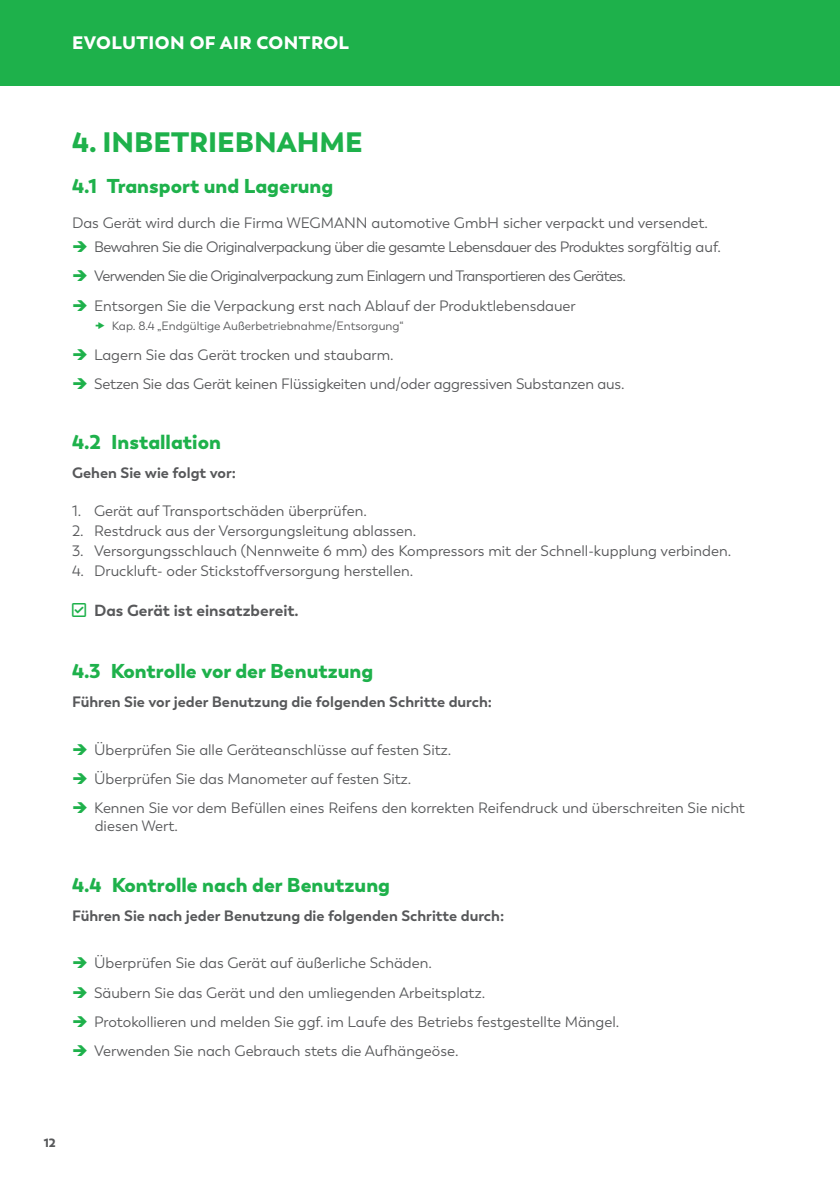
<style>
.page{position:relative;width:840px;height:1191px;background:#fff}
.page>*{position:absolute;margin:0;border:0;box-sizing:border-box;transform-origin:0 0}
.t1{font:900 28px "Trenda";color:#1eb14b}
.t2{font:900 20px "Trenda";color:#1eb14b}
.t3{font:900 18px "Trenda";letter-spacing:.025em;color:#fff}
.t4{font:700 16px "Trenda";color:#57585a}
.Copy{font:15px/18px "Trenda";color:#57585a}
.Copy-2{font:700 15px "Trenda";color:#57585a}
.Copy-3{font:15px "Trenda";letter-spacing:-.03em;color:#57585a}
.Copy-4{font:15px "Trenda";letter-spacing:-.04em;color:#57585a}
.t5{font:12px "Trenda";color:#57585a}
.t6{font:900 12px "Trenda";color:#57585a}
.s1{color:#1eb14b}
</style>
<div class="page">
<div style="left:0;top:0;width:839px;height:85px;background:#1eb14b"></div>
<p class="t3" style="left:72px;top:31px;width:278px">EVOLUTION OF AIR CONTROL</p>
<h2 class="t1" style="left:72px;top:124px;width:292px">4. INBETRIEBNAHME</h2>
<h2 class="t2" style="left:72px;top:173px;width:262px">4.1 Transport und Lagerung</h2>
<p class="Copy" style="left:72px;top:214px;width:637px">Das Gerät wird durch die Firma WEGMANN automotive GmbH sicher verpackt und versendet.</p>
<p class="Copy-3" style="left:94px;top:238px;width:628px">Bewahren Sie die Originalverpackung über die gesamte Lebensdauer des Produktes sorgfältig auf.</p>
<p class="Copy-4" style="left:94px;top:267px;width:533px">Verwenden Sie die Originalverpackung zum Einlagern und Transportieren des Gerätes.</p>
<p class="Copy" style="left:94px;top:297px;width:483px">Entsorgen Sie die Verpackung erst nach Ablauf der Produktlebensdauer</p>
<p class="t5" style="left:112px;top:319px;width:293px">Kap. 8.4 „Endgültige Außerbetriebnahme/Entsorgung“</p>
<p class="Copy" style="left:94px;top:346px;width:301px">Lagern Sie das Gerät trocken und staubarm.</p>
<p class="Copy" style="left:94px;top:375px;width:531px">Setzen Sie das Gerät keinen Flüssigkeiten und/oder aggressiven Substanzen aus.</p>
<h3 class="t2" style="left:72px;top:429px;width:150px">4.2 Installation</h3>
<p class="Copy-2" style="left:72px;top:464px;width:165px">Gehen Sie wie folgt vor:</p>
<p class="Copy" style="left:72px;top:502px;width:296px">1. Gerät auf Transportschäden überprüfen.</p>
<p class="Copy" style="left:72px;top:522px;width:345px">2. Restdruck aus der Versorgungsleitung ablassen.</p>
<p class="Copy" style="left:72px;top:542px;width:660px">3. Versorgungsschlauch (Nennweite 6 mm) des Kompressors mit der Schnell-kupplung verbinden.</p>
<p class="Copy" style="left:72px;top:562px;width:342px">4. Druckluft- oder Stickstoffversorgung herstellen.</p>
<p class="t4" style="left:72px;top:600px;width:228px"><span class="s1">■</span> Das Gerät ist einsatzbereit.</p>
<h3 class="t2" style="left:72px;top:658px;width:302px">4.3 Kontrolle vor der Benutzung</h3>
<h4 class="Copy-2" style="left:72px;top:693px;width:421px">Führen Sie vor jeder Benutzung die folgenden Schritte durch:</h4>
<p class="Copy" style="left:94px;top:741px;width:358px">Überprüfen Sie alle Geräteanschlüsse auf festen Sitz.</p>
<p class="Copy" style="left:94px;top:770px;width:318px">Überprüfen Sie das Manometer auf festen Sitz.</p>
<p class="Copy" style="left:94px;top:799px;width:652px">Kennen Sie vor dem Befüllen eines Reifens den korrekten Reifendruck und überschreiten Sie nicht diesen Wert.</p>
<h3 class="t2" style="left:72px;top:871px;width:319px">4.4 Kontrolle nach der Benutzung</h3>
<h4 class="Copy-2" style="left:72px;top:906px;width:433px">Führen Sie nach jeder Benutzung die folgenden Schritte durch:</h4>
<p class="Copy" style="left:94px;top:954px;width:339px">Überprüfen Sie das Gerät auf äußerliche Schäden.</p>
<p class="Copy" style="left:94px;top:983px;width:392px">Säubern Sie das Gerät und den umliegenden Arbeitsplatz.</p>
<p class="Copy" style="left:94px;top:1013px;width:526px">Protokollieren und melden Sie ggf. im Laufe des Betriebs festgestellte Mängel.</p>
<p class="Copy" style="left:94px;top:1042px;width:366px">Verwenden Sie nach Gebrauch stets die Aufhängeöse.</p>
<p class="t6" style="left:44px;top:1134px;width:14px">12</p>
</div>
